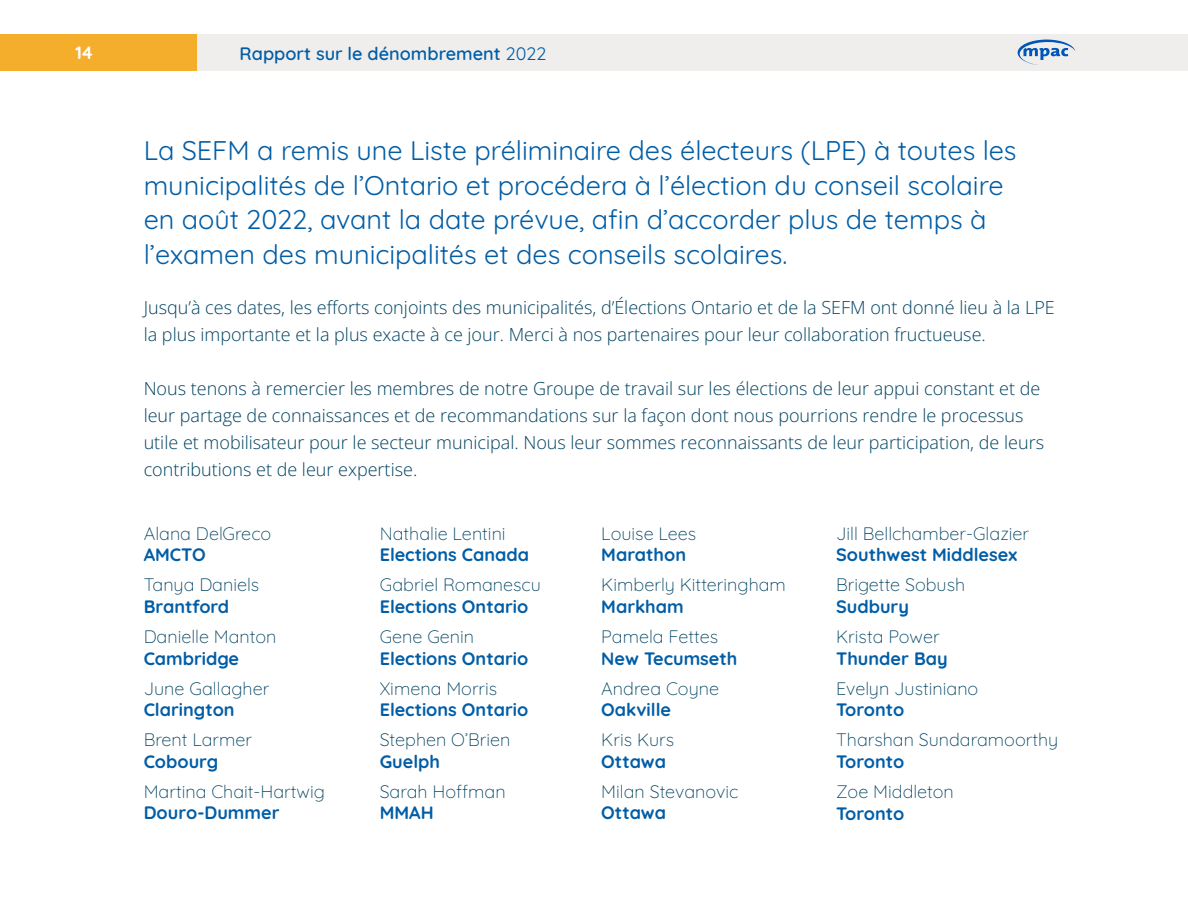
<style>
.page{position:relative;width:1188px;height:918px;background:#fff}
.page>*{position:absolute;margin:0;border:0;box-sizing:border-box;transform-origin:0 0}
.Paragraph{font:27px/34.5px "Quicksand";color:#005da6}
.Paragraph-2{font:300 18px/27px "Open Sans";color:#004361}
.t1{font:300 18px/21.6px "Quicksand";color:#004361}
.t2{font:700 18px "Quicksand";color:#005da6}
.t3{font:600 18px "Quicksand";color:#005da6}
.t4{font:700 18px "Quicksand";color:#fff}
.s1{font-weight:400}
.s2{font-weight:700;color:#005da6}
</style>
<div class="page">
<div style="left:0;top:34px;width:196px;height:37px;background:#f5ae2b"></div>
<div style="left:197px;top:34px;width:991px;height:37px;background:#efeeed"></div>
<svg style="left:1018px;top:40px;width:57px;height:25px"></svg>
<p class="t4" style="left:75px;top:39px;width:19px">14</p>
<p class="t3" style="left:240px;top:39px;width:308px">Rapport sur le dénombrement <span class="s1">2022</span></p>
<p class="Paragraph" style="left:144px;top:131px;width:874px">La SEFM a remis une Liste préliminaire des électeurs (LPE) à toutes les municipalités de l’Ontario et procédera à l’élection du conseil scolaire en août 2022, avant la date prévue, afin d’accorder plus de temps à l’examen des municipalités et des conseils scolaires.</p>
<p class="Paragraph-2" style="left:144px;top:294px;width:913px">Jusqu’à ces dates, les efforts conjoints des municipalités, d’Élections Ontario et de la SEFM ont donné lieu à la LPE la plus importante et la plus exacte à ce jour. Merci à nos partenaires pour leur collaboration fructueuse.</p>
<p class="Paragraph-2" style="left:144px;top:375px;width:902px">Nous tenons à remercier les membres de notre Groupe de travail sur les élections de leur appui constant et de leur partage de connaissances et de recommandations sur la façon dont nous pourrions rendre le processus utile et mobilisateur pour le secteur municipal. Nous leur sommes reconnaissants de leur participation, de leurs contributions et de leur expertise.</p>
<p class="t1" style="left:144px;top:521px;width:129px">Alana DelGreco<br><span class="s2">AMCTO</span></p>
<p class="t1" style="left:144px;top:572px;width:117px">Tanya Daniels<br><span class="s2">Brantford</span></p>
<p class="t1" style="left:144px;top:624px;width:134px">Danielle Manton<br><span class="s2">Cambridge</span></p>
<p class="t1" style="left:144px;top:676px;width:127px">June Gallagher<br><span class="s2">Clarington</span></p>
<p class="t1" style="left:144px;top:727px;width:110px">Brent Larmer<br><span class="s2">Cobourg</span></p>
<p class="t1" style="left:144px;top:779px;width:183px">Martina Chait-Hartwig<br><span class="s2">Douro-Dummer</span></p>
<p class="t1" style="left:380px;top:521px;width:127px">Nathalie Lentini</p>
<p class="t2" style="left:380px;top:541px;width:151px">Elections Canada</p>
<p class="t1" style="left:380px;top:572px;width:163px">Gabriel Romanescu</p>
<p class="t2" style="left:380px;top:593px;width:150px">Elections Ontario</p>
<p class="t1" style="left:380px;top:624px;width:96px">Gene Genin</p>
<p class="t2" style="left:380px;top:644px;width:150px">Elections Ontario</p>
<p class="t1" style="left:380px;top:676px;width:119px">Ximena Morris</p>
<p class="t2" style="left:380px;top:696px;width:150px">Elections Ontario</p>
<p class="t1" style="left:380px;top:727px;width:132px">Stephen O’Brien</p>
<p class="t2" style="left:380px;top:747px;width:62px">Guelph</p>
<p class="t1" style="left:380px;top:779px;width:128px">Sarah Hoffman</p>
<p class="t2" style="left:380px;top:799px;width:55px">MMAH</p>
<p class="t1" style="left:601px;top:521px;width:97px">Louise Lees</p>
<p class="t2" style="left:601px;top:541px;width:86px">Marathon</p>
<p class="t1" style="left:601px;top:572px;width:186px">Kimberly Kitteringham</p>
<p class="t2" style="left:601px;top:593px;width:84px">Markham</p>
<p class="t1" style="left:601px;top:624px;width:118px">Pamela Fettes</p>
<p class="t2" style="left:601px;top:644px;width:138px">New Tecumseth</p>
<p class="t1" style="left:601px;top:676px;width:119px">Andrea Coyne</p>
<p class="t2" style="left:601px;top:696px;width:71px">Oakville</p>
<p class="t1" style="left:601px;top:727px;width:74px">Kris Kurs</p>
<p class="t2" style="left:601px;top:748px;width:66px">Ottawa</p>
<p class="t1" style="left:601px;top:779px;width:139px">Milan Stevanovic</p>
<p class="t2" style="left:601px;top:799px;width:66px">Ottawa</p>
<p class="t1" style="left:836px;top:521px;width:195px">Jill Bellchamber-Glazier</p>
<p class="t2" style="left:836px;top:541px;width:182px">Southwest Middlesex</p>
<p class="t1" style="left:836px;top:573px;width:131px">Brigette Sobush</p>
<p class="t2" style="left:836px;top:593px;width:74px">Sudbury</p>
<p class="t1" style="left:836px;top:624px;width:105px">Krista Power</p>
<p class="t2" style="left:836px;top:644px;width:113px">Thunder Bay</p>
<p class="t1" style="left:836px;top:676px;width:144px">Evelyn Justiniano</p>
<p class="t2" style="left:836px;top:696px;width:70px">Toronto</p>
<p class="t1" style="left:836px;top:727px;width:224px">Tharshan Sundaramoorthy</p>
<p class="t2" style="left:836px;top:748px;width:70px">Toronto</p>
<p class="t1" style="left:836px;top:779px;width:119px">Zoe Middleton</p>
<p class="t2" style="left:836px;top:799px;width:70px">Toronto</p>
</div>
